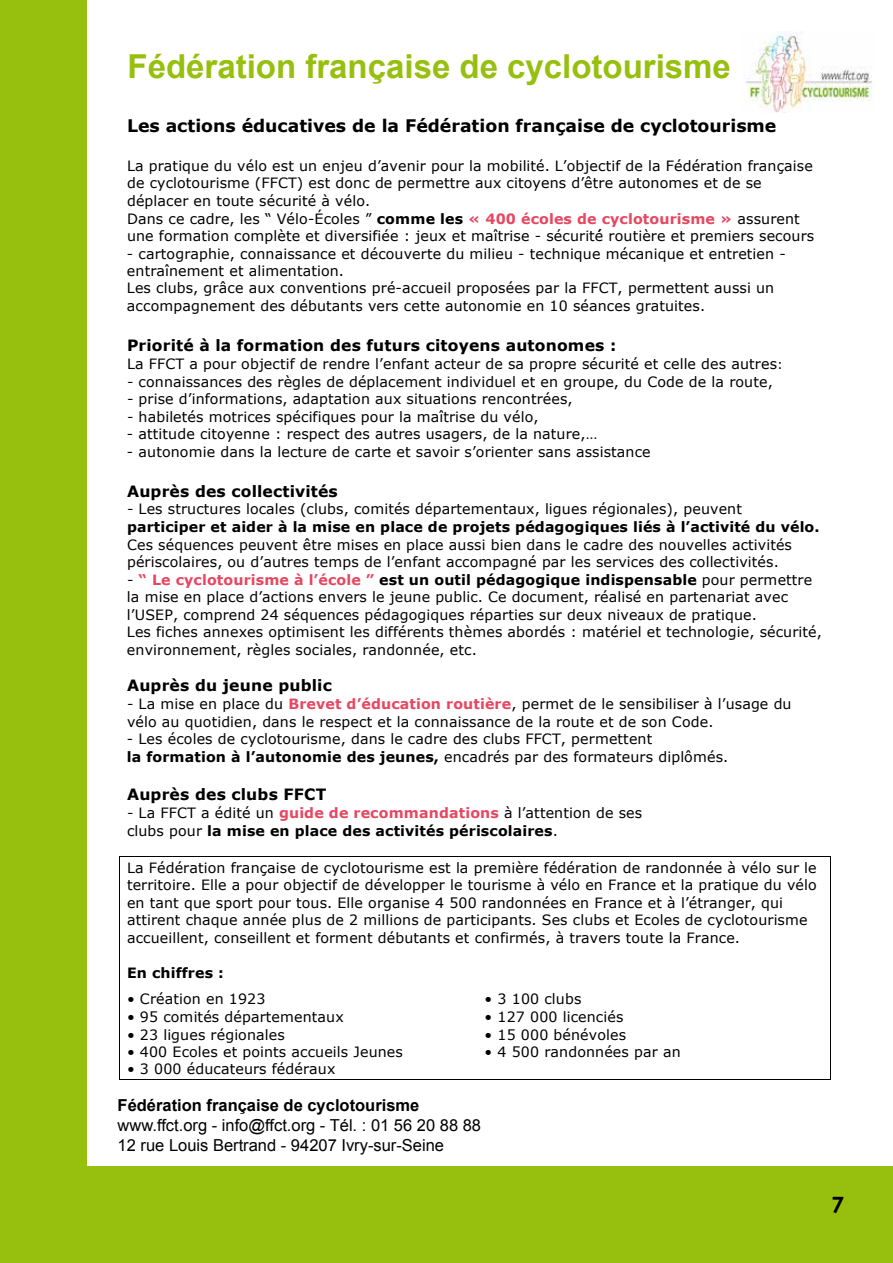
<style>
.page{position:relative;width:893px;height:1263px;background:#fff}
.page>*{position:absolute;margin:0;border:0;box-sizing:border-box;transform-origin:0 0}
.t1{font:700 33px "Arial";color:#97bf0d}
.t2{font:700 22.5px "Century Gothic";color:#000}
.t3{font:700 17.25px "Verdana";color:#000}
.t4{font:16.5px/19.8px "Arial";color:#000}
.t5{font:700 16.5px "Arial";color:#000}
.t6{font:700 15.6px "Verdana";letter-spacing:.01em;color:#000}
.t7{font:14.25px/17.5px "Verdana";letter-spacing:.01em;color:#000}
.t8{font:700 14.25px "Verdana";letter-spacing:.01em;color:#000}
.s1{font-weight:700}
.s2{font-weight:700;color:#e64761}
.s3{font-size:12.75px}
</style>
<div class="page">
<div style="left:0;top:1166px;width:893px;height:97px;background:#97bf0d"></div>
<div style="left:0;top:0;width:86px;height:1261px;background:#97bf0d"></div>
<hr style="left:892px;top:0;width:1px;height:1261px;background:#97bf0d">
<hr style="left:119px;top:856px;width:711px;height:1px;background:#000">
<hr style="left:119px;top:1079px;width:711px;height:1px;background:#000">
<svg style="left:119px;top:857px;width:1px;height:222px"></svg>
<svg style="left:830px;top:856px;width:1px;height:224px"></svg>
<img style="left:746px;top:32px;width:126px;height:81px">
<h1 class="t1" style="left:128px;top:45px;width:605px">Fédération française de cyclotourisme</h1>
<p class="t3" style="left:127px;top:114px;width:651px">Les actions éducatives de la Fédération française de cyclotourisme</p>
<p class="t7" style="left:127px;top:157px;width:689px">La pratique du vélo est un enjeu d’avenir pour la mobilité. L’objectif de la Fédération française de cyclotourisme (FFCT) est donc de permettre aux citoyens d’être autonomes et de se déplacer en toute sécurité à vélo.<br>Dans ce cadre, les “ Vélo-Écoles ” <span class="s1">comme les</span> <span class="s2">« 400 écoles de cyclotourisme »</span> assurent une formation complète et diversifiée : jeux et maîtrise - sécurité́routière et premiers secours</p>
<p class="t7" style="left:127px;top:245px;width:660px">- cartographie, connaissance et découverte du milieu - technique mécanique et entretien - entraînement et alimentation.<br>Les clubs, grâce aux conventions pré-accueil proposées par la FFCT, permettent aussi un accompagnement des débutants vers cette autonomie en 10 séances gratuites.</p>
<p class="t6" style="left:127px;top:335px;width:491px">Priorité à la formation des futurs citoyens autonomes :</p>
<p class="t7" style="left:127px;top:355px;width:657px">La FFCT a pour objectif de rendre l’enfant acteur de sa propre sécurité et celle des autres<span class="s3">:</span></p>
<p class="t7" style="left:127px;top:373px;width:647px">- connaissances des règles de déplacement individuel et en groupe, du Code de la route,</p>
<p class="t7" style="left:127px;top:390px;width:447px">- prise d’informations, adaptation aux situations rencontrées,</p>
<p class="t7" style="left:127px;top:408px;width:413px">- habiletés motrices spécifiques pour la maîtrise du vélo,</p>
<p class="t7" style="left:127px;top:425px;width:472px">- attitude citoyenne : respect des autres usagers, de la nature,…</p>
<p class="t7" style="left:127px;top:443px;width:525px">- autonomie dans la lecture de carte et savoir s’orienter sans assistance</p>
<p class="t6" style="left:127px;top:481px;width:212px">Auprès des collectivités</p>
<p class="t7" style="left:127px;top:501px;width:616px">- Les structures locales (clubs, comités départementaux, ligues régionales), peuvent</p>
<p class="t8" style="left:127px;top:518px;width:694px">participer et aider à la mise en place de projets pédagogiques liés à l’activité du vélo.</p>
<p class="t7" style="left:127px;top:536px;width:666px">Ces séquences peuvent être mises en place aussi bien dans le cadre des nouvelles activités périscolaires, ou d’autres temps de l’enfant accompagné par les services des collectivités.</p>
<p class="t7" style="left:127px;top:571px;width:696px">- <span class="s2">“ Le cyclotourisme à l’école ”</span> <span class="s1">est un outil pédagogique indispensable</span> pour permettre la mise en place d’actions envers le jeune public. Ce document, réalisé en partenariat avec l’USEP, comprend 24 séquences pédagogiques réparties sur deux niveaux de pratique.<br>Les fiches annexes optimisent les différents thèmes abordés : matériel et technologie, sécurité, environnement, règles sociales, randonnée, etc.</p>
<p class="t6" style="left:127px;top:676px;width:206px">Auprès du jeune public</p>
<p class="t7" style="left:127px;top:695px;width:666px">- La mise en place du <span class="s2">Brevet d’éducation routière</span>, permet de le sensibiliser à l’usage du vélo au quotidien, dans le respect et la connaissance de la route et de son Code.</p>
<p class="t7" style="left:127px;top:731px;width:603px">- Les écoles de cyclotourisme, dans le cadre des clubs FFCT, permettent<br><span class="s1">la formation à l’autonomie des jeunes,</span> encadrés par des formateurs diplômés.</p>
<p class="t6" style="left:127px;top:784px;width:201px">Auprès des clubs FFCT</p>
<p class="t7" style="left:127px;top:804px;width:517px">- La FFCT a édité un <span class="s2">guide de recommandations</span> à l’attention de ses clubs pour <span class="s1">la mise en place des activités périscolaires</span>.</p>
<p class="t7" style="left:127px;top:859px;width:691px">La Fédération française de cyclotourisme est la première fédération de randonnée à vélo sur le territoire. Elle a pour objectif de développer le tourisme à vélo en France et la pratique du vélo en tant que sport pour tous. Elle organise 4 500 randonnées en France et à l’étranger, qui attirent chaque année plus de 2 millions de participants. Ses clubs et Ecoles de cyclotourisme accueillent, conseillent et forment débutants et confirmés, à travers toute la France.</p>
<p class="t8" style="left:127px;top:963px;width:98px">En chiffres :</p>
<p class="t7" style="left:127px;top:990px;width:140px">• Création en 1923</p>
<p class="t7" style="left:485px;top:990px;width:98px">• 3 100 clubs</p>
<p class="t7" style="left:127px;top:1008px;width:218px">• 95 comités départementaux</p>
<p class="t7" style="left:485px;top:1008px;width:140px">• 127 000 licenciés</p>
<p class="t7" style="left:127px;top:1026px;width:159px">• 23 ligues régionales</p>
<p class="t7" style="left:485px;top:1026px;width:143px">• 15 000 bénévoles</p>
<p class="t7" style="left:127px;top:1043px;width:277px">• 400 Ecoles et points accueils Jeunes</p>
<p class="t7" style="left:485px;top:1043px;width:198px">• 4 500 randonnées par an</p>
<p class="t7" style="left:127px;top:1061px;width:210px">• 3 000 éducateurs fédéraux</p>
<p class="t5" style="left:118px;top:1094px;width:303px">Fédération française de cyclotourisme</p>
<p class="t4" style="left:118px;top:1115px;width:365px">www.ffct.org - info@ffct.org - Tél. : 01 56 20 88 88<br>12 rue Louis Bertrand - 94207 Ivry-sur-Seine</p>
<h2 class="t2" style="left:831px;top:1191px;width:14px">7</h2>
</div>
